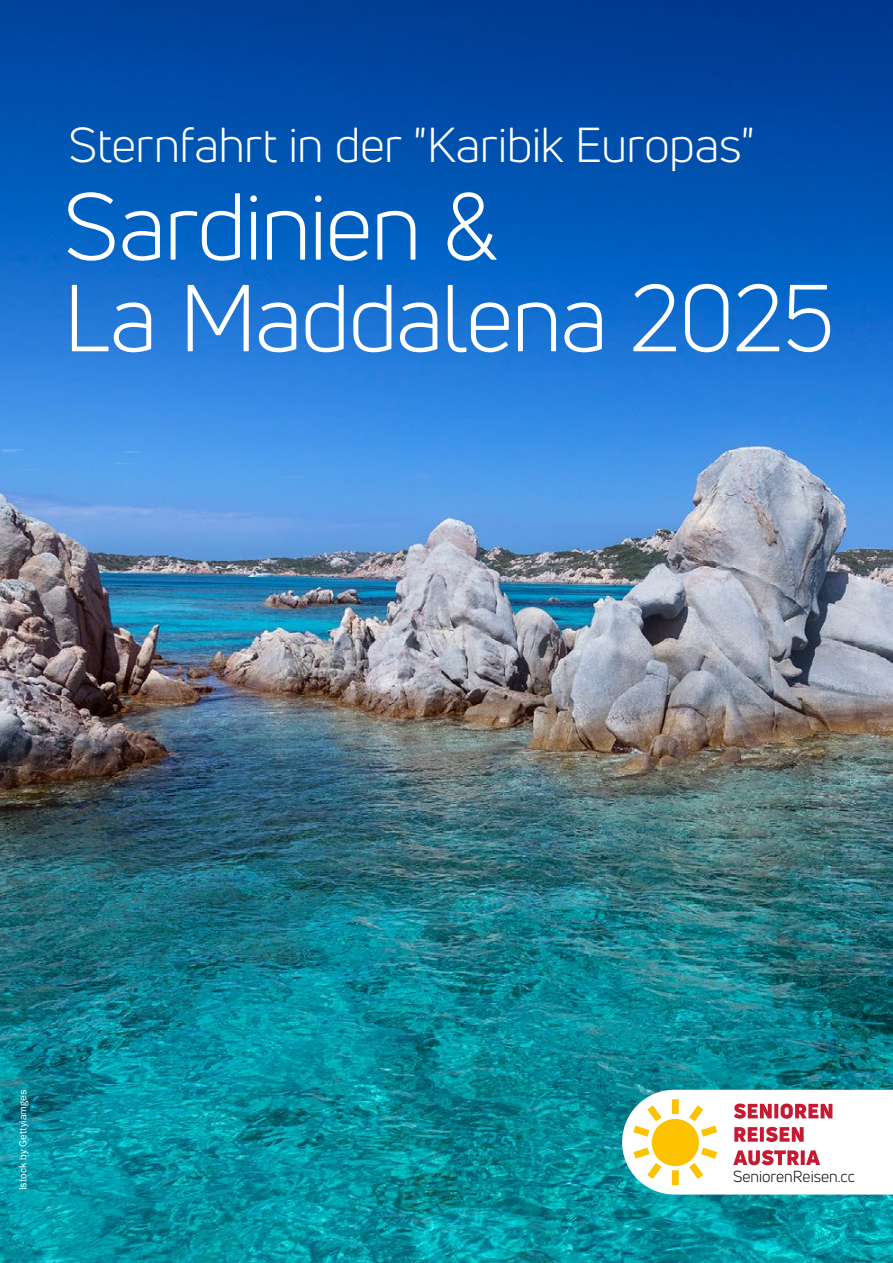
<style>
.page{position:relative;width:893px;height:1263px;background:#fff}
.page>*{position:absolute;margin:0;border:0;box-sizing:border-box;transform-origin:0 0}
.t1{font:92.85px/91.7px "Uni Neue";letter-spacing:-.02em;color:#fff}
.t2{font:48px "Uni Neue";letter-spacing:-.01em;color:#fff}
.t3{font:15.6px "Uni Neue";color:#000}
.t4{font:10.5px "ITC Franklin Gothic Std";color:#fff}
</style>
<div class="page">
<img style="left:0;top:0;width:893px;height:1263px">
<svg style="left:622px;top:1090px;width:271px;height:104px"></svg>
<p class="t2" style="left:68px;top:116px;width:688px">Sternfahrt in der "Karibik Europas"</p>
<h1 class="t1" style="left:63px;top:180px;width:773px">Sardinien &amp;<br>La Maddalena 2025</h1>
<p class="t4" style="left:17px;top:1190px;width:102px;rotate:-90deg">Istock by Gettyiamges</p>
<p class="t3" style="left:733px;top:1167px;width:124px">SeniorenReisen.cc</p>
</div>
